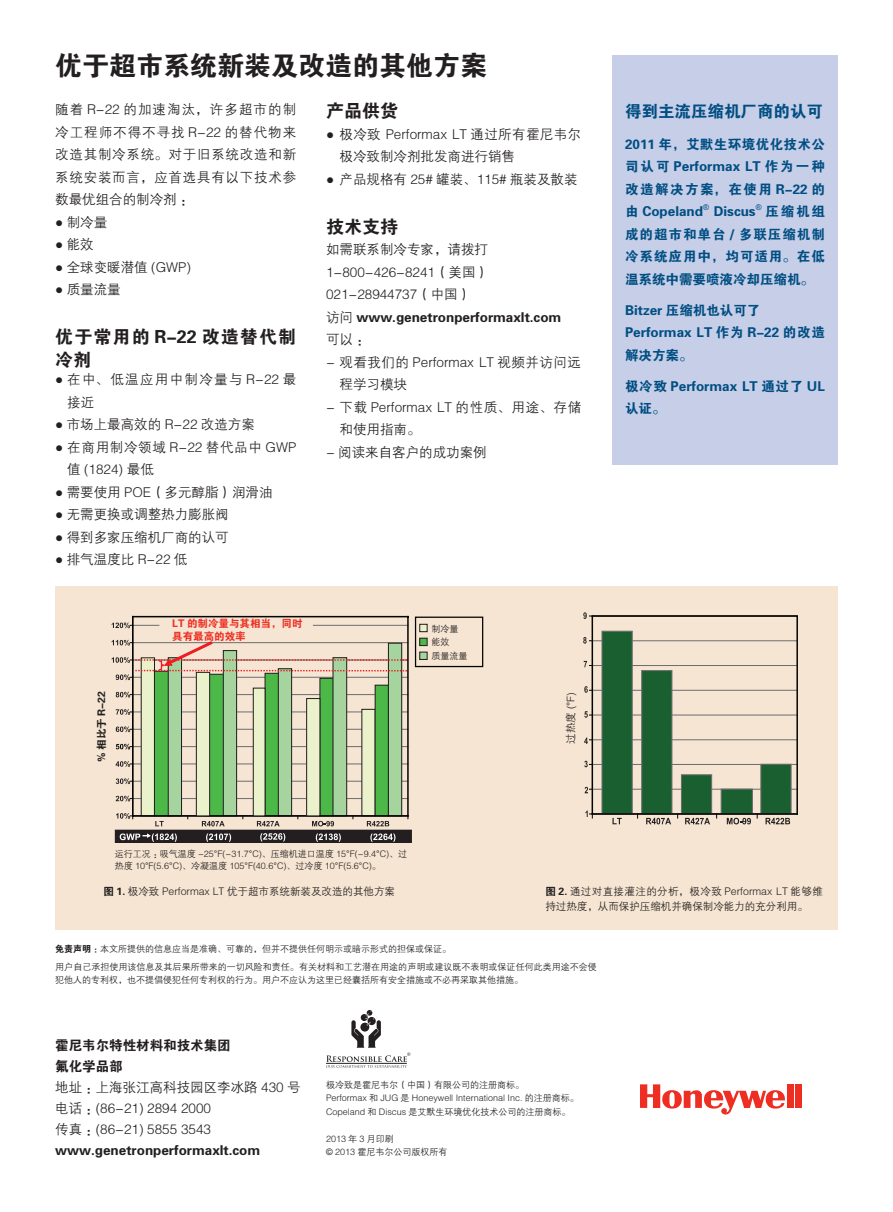
<style>
.page{position:relative;width:893px;height:1212px;background:#fff}
.page>*{position:absolute;margin:0;border:0;box-sizing:border-box;transform-origin:0 0}
.t1{font:27px "FZDHTJW GB1 0";color:#231f20}
.t2{font:18px/22.5px "FZDHTJW GB1 0";letter-spacing:.06em;color:#231f20}
.t3{font:18px "FZDHTJW GB1 0";letter-spacing:.03em;color:#231f20}
.t4{font:16.5px "FZDHTJW GB1 0";color:#004e82}
.t5{font:13.5px/22.5px "FZZDXJW GB1 0";color:#231f20}
.t6{font:13.5px/22.5px "FZDHTJW GB1 0";color:#004e82;text-align:justify}
.t7{font:13.5px/21px "FZDHTJW GB1 0";color:#231f20}
.t8{font:13.5px/22.5px "FZZDXJW GB1 0";letter-spacing:.05em;color:#231f20}
.t9{font:13.5px/22.5px "FZZDXJW GB1 0";letter-spacing:.1em;color:#231f20}
.t10{font:10.5px/15px "FZZDXJW GB1 0";color:#231f20}
.t11{font:10.5px/12.6px "FZDHTJW GB1 0";color:#ee2e22}
.t12{font:10.5px "FZDHTJW GB1 0";color:#231f20}
.t13{font:9px/13.5px "FZZDXJW GB1 0";color:#231f20}
.t14{font:7.8px "Arial";color:#004e82}
.s1{font-family:"Arial"}
.s2{font-family:"FZZDXJW GB1 0"}
.s3{font-family:"FZDHTJW GB1 0"}
</style>
<div class="page">
<div style="left:612px;top:55px;width:226px;height:410px;background:#c7cee8"></div>
<div style="left:55px;top:587px;width:783px;height:343px;background:#f5e5d2"></div>
<div style="left:115px;top:830px;width:296px;height:12px;background:#231f20"></div>
<div style="left:115px;top:830px;width:297px;height:13px;border:1px solid #231f20"></div>
<div style="left:420px;top:624px;width:7px;height:8px;background:#ebf2cb"></div>
<div style="left:419px;top:624px;width:9px;height:8px;border:1px solid #231f20"></div>
<div style="left:420px;top:638px;width:7px;height:7px;background:#4cb848"></div>
<div style="left:419px;top:638px;width:9px;height:8px;border:1px solid #231f20"></div>
<div style="left:420px;top:652px;width:7px;height:7px;background:#a6d49e"></div>
<div style="left:419px;top:651px;width:9px;height:9px;border:1px solid #231f20"></div>
<div style="left:415px;top:616px;width:68px;height:51px;border:1px solid #040503"></div>
<hr style="left:313px;top:625px;width:95px;height:1px;background:#6c6d70">
<hr style="left:133px;top:616px;width:275px;height:1px;background:#040503">
<hr style="left:407px;top:617px;width:2px;height:199px;background:#040503">
<hr style="left:132px;top:617px;width:1px;height:199px;background:#040503">
<svg style="left:112px;top:622px;width:47px;height:6px"></svg>
<svg style="left:370px;top:833px;width:25px;height:9px"></svg>
<svg style="left:206px;top:833px;width:25px;height:9px"></svg>
<svg style="left:316px;top:833px;width:25px;height:9px"></svg>
<svg style="left:120px;top:833px;width:57px;height:9px"></svg>
<svg style="left:260px;top:833px;width:25px;height:8px"></svg>
<svg style="left:112px;top:638px;width:297px;height:188px"></svg>
<div style="left:196px;top:672px;width:14px;height:144px;background:#ebf2cb"></div>
<div style="left:196px;top:672px;width:14px;height:144px;border:1px solid #231f20"></div>
<div style="left:253px;top:688px;width:12px;height:128px;background:#ebf2cb"></div>
<div style="left:253px;top:688px;width:13px;height:128px;border:1px solid #231f20"></div>
<div style="left:307px;top:698px;width:13px;height:118px;background:#ebf2cb"></div>
<div style="left:306px;top:698px;width:14px;height:118px;border:1px solid #231f20"></div>
<svg style="left:583px;top:612px;width:215px;height:212px"></svg>
<svg style="left:326px;top:1010px;width:84px;height:58px"></svg>
<svg style="left:640px;top:1084px;width:145px;height:31px"></svg>
<div style="left:787px;top:1084px;width:6px;height:24px;background:#ee2e22"></div>
<div style="left:795px;top:1084px;width:7px;height:24px;background:#ee2e22"></div>
<h1 class="t1" style="left:55px;top:51px;width:433px">优于超市系统新装及改造的其他方案</h1>
<p class="t5" style="left:55px;top:99px;width:242px;text-align:justify">随着 R-22 的加速淘汰，许多超市的制冷工程师不得不寻找 R-22 的替代物来改造其制冷系统。对于旧系统改造和新系统安装而言，应首选具有以下技术参数最优组合的制冷剂：</p>
<p class="t5" style="left:55px;top:211px;width:54px"><span class="s1">●</span> 制冷量</p>
<p class="t5" style="left:55px;top:234px;width:40px"><span class="s1">●</span> 能效</p>
<p class="t5" style="left:55px;top:256px;width:137px"><span class="s1">●</span> 全球变暖潜值 (GWP)</p>
<p class="t5" style="left:55px;top:279px;width:67px"><span class="s1">●</span> 质量流量</p>
<h2 class="t2" style="left:55px;top:326px;width:242px">优于常用的 R-22 改造替代制冷剂</h2>
<p class="t9" style="left:67px;top:369px;width:230px;text-indent:-12px"><span class="s1">●</span> 在中、低温应用中制冷量与 R-22 最接近</p>
<p class="t5" style="left:55px;top:414px;width:201px"><span class="s1">●</span> 市场上最高效的 R-22 改造方案</p>
<p class="t8" style="left:67px;top:436px;width:230px;text-indent:-12px"><span class="s1">●</span> 在商用制冷领域 R-22 替代品中 GWP值 (1824) 最低</p>
<p class="t5" style="left:55px;top:481px;width:219px"><span class="s1">●</span> 需要使用 POE（多元醇脂）润滑油</p>
<p class="t5" style="left:55px;top:504px;width:175px"><span class="s1">●</span> 无需更换或调整热力膨胀阀</p>
<p class="t5" style="left:55px;top:526px;width:175px"><span class="s1">●</span> 得到多家压缩机厂商的认可</p>
<p class="t5" style="left:55px;top:549px;width:134px"><span class="s1">●</span> 排气温度比 R-22 低</p>
<h2 class="t3" style="left:326px;top:101px;width:74px">产品供货</h2>
<p class="t5" style="left:339px;top:123px;width:243px;text-indent:-14px"><span class="s1">●</span> 极冷致 Performax LT 通过所有霍尼韦尔极冷致制冷剂批发商进行销售</p>
<p class="t5" style="left:326px;top:168px;width:253px"><span class="s1">●</span> 产品规格有 25# 罐装、115# 瓶装及散装</p>
<h2 class="t3" style="left:326px;top:217px;width:74px">技术支持</h2>
<p class="t5" style="left:326px;top:239px;width:164px;text-align:justify">如需联系制冷专家，请拨打1-800-426-8241（美国）021-28944737（中国）</p>
<p class="t7" style="left:326px;top:307px;width:237px"><span class="s2">访问</span> www.genetronperformaxlt.com</p>
<p class="t5" style="left:326px;top:329px;width:45px">可以：</p>
<p class="t5" style="left:339px;top:351px;width:243px;text-indent:-14px">- 观看我们的 Performax LT 视频并访问远程学习模块</p>
<p class="t5" style="left:339px;top:396px;width:243px;text-indent:-14px">- 下载 Performax LT 的性质、用途、存储和使用指南。</p>
<p class="t5" style="left:326px;top:441px;width:162px">- 阅读来自客户的成功案例</p>
<p class="t11" style="left:172px;top:618px;width:132px">LT 的制冷量与其相当，同时具有最高的效率</p>
<p class="t13" style="left:432px;top:622px;width:37px">制冷量能效<br>质量流量</p>
<p class="t12" style="left:96px;top:762px;width:72px;rotate:-90deg">% 相比于 R-22</p>
<p class="t10" style="left:564px;top:744px;width:53px;rotate:-90deg">过热度 (<span class="s1">°</span>F)</p>
<p class="t4" style="left:625px;top:102px;width:199px">得到主流压缩机厂商的认可</p>
<p class="t6" style="left:625px;top:133px;width:201px">2011 年，艾默生环境优化技术公司认可 Performax LT 作为一种改造解决方案，在使用 R-22 的由 Copeland</p>
<p class="t14" style="left:703px;top:202px;width:7px">®</p>
<p class="t6" style="left:714px;top:201px;width:43px">Discus</p>
<p class="t14" style="left:756px;top:202px;width:7px">®</p>
<p class="t6" style="left:625px;top:201px;width:201px;text-indent:140px">压缩机组成的超市和单台 / 多联压缩机制冷系统应用中，均可适用。在低温系统中需要喷液冷却压缩机。</p>
<p class="t6" style="left:625px;top:299px;width:201px;text-align:left">Bitzer 压缩机也认可了<br>Performax LT 作为 R-22 的改造解决方案。</p>
<p class="t6" style="left:625px;top:375px;width:201px">极冷致 Performax LT 通过了 UL认证。</p>
<p class="t13" style="left:115px;top:848px;width:294px;line-height:12px">运行工况：吸气温度 -25<span class="s1">°</span>F(-31.7<span class="s1">°</span>C)、压缩机进口温度 15<span class="s1">°</span>F(-9.4<span class="s1">°</span>C)、过热度 10<span class="s1">°</span>F(5.6<span class="s1">°</span>C)、冷凝温度 105<span class="s1">°</span>F(40.6<span class="s1">°</span>C)、过冷度 10<span class="s1">°</span>F(5.6<span class="s1">°</span>C)。</p>
<p class="t10" style="left:103px;top:884px;width:293px"><span class="s3">图 1.</span> 极冷致 Performax LT 优于超市系统新装及改造的其他方案</p>
<p class="t10" style="left:545px;top:884px;width:279px"><span class="s3">图 2.</span> 通过对直接灌注的分析，极冷致 Performax LT 能够维持过热度，从而保护压缩机并确保制冷能力的充分利用。</p>
<p class="t13" style="left:55px;top:940px;width:543px;line-height:17.7px"><span class="s3">免责声明：</span>本文所提供的信息应当是准确、可靠的，但并不提供任何明示或暗示形式的担保或保证。<br>用户自己承担使用该信息及其后果所带来的一切风险和责任。有关材料和工艺潜在用途的声明或建议既不表明或保证任何此类用途不会侵</p>
<p class="t13" style="left:55px;top:974px;width:470px">犯他人的专利权，也不提倡侵犯任何专利权的行为。用户不应认为这里已经囊括所有安全措施或不必再采取其他措施。</p>
<p class="t7" style="left:55px;top:1035px;width:177px">霍尼韦尔特性材料和技术集团氟化学品部</p>
<p class="t5" style="left:55px;top:1077px;width:247px;line-height:21px">地址：上海张江高科技园区李冰路 430 号电话：(86-21) 2894 2000<br>传真：(86-21) 5855 3543</p>
<p class="t7" style="left:55px;top:1140px;width:206px">www.genetronperformaxlt.com</p>
<p class="t13" style="left:326px;top:1078px;width:254px">极冷致是霍尼韦尔（中国）有限公司的注册商标。<br>Performax 和 JUG 是 Honeywell International Inc. 的注册商标。<br>Copeland 和 Discus 是艾默生环境优化技术公司的注册商标。</p>
<p class="t13" style="left:326px;top:1132px;width:123px">2013 年 3 月印刷<br><span class="s1">©</span> 2013 霍尼韦尔公司版权所有</p>
</div>
